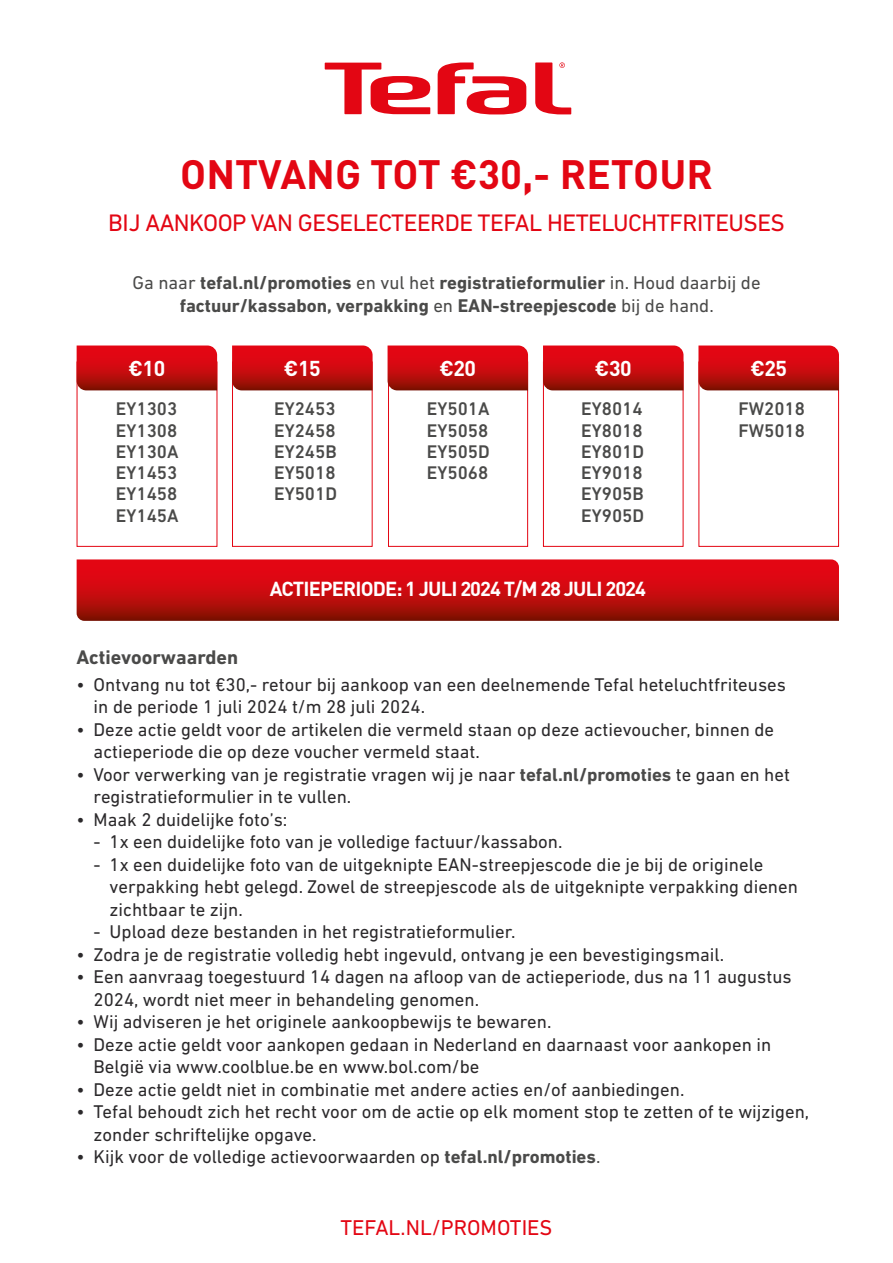
<style>
.page{position:relative;width:893px;height:1263px;background:#fff}
.page>*{position:absolute;margin:0;border:0;box-sizing:border-box;transform-origin:0 0}
.t1{font:700 40.5px "DIN Pro";color:#e30613}
.t2{font:24.3px "DIN Next LT Pro";letter-spacing:-.02em;color:#e30613}
.t3{font:21.75px "DIN Next LT Pro";color:#e30613}
.t4{font:700 21.3px "DIN Pro";letter-spacing:-.02em;color:#fff}
.t5{font:700 20.1px "DIN Pro";letter-spacing:-.04em;color:#fff}
.t6{font:700 20.1px "DIN Next LT Pro";color:#4a4a49}
.t7{font:18.75px/22.5px "DIN Next LT Pro";color:#2b292b}
.t8{font:700 18.75px/22.5px "DIN Next LT Pro";color:#4a4a49;text-align:center}
.t9{font:500 18.6px/21.3px "DIN Next LT Pro";color:#4a4a49;text-align:justify}
.s1{font-weight:400}
.s2{font-weight:700;color:#4a4a49}
.s3{color:#4a4a49}
</style>
<div class="page">
<svg style="left:535px;top:62px;width:36px;height:52px"></svg>
<svg style="left:325px;top:63px;width:106px;height:51px"></svg>
<svg style="left:438px;top:62px;width:88px;height:52px"></svg>
<svg style="left:77px;top:559px;width:762px;height:62px;background:#c30d0f"></svg>
<div style="left:77px;top:362px;width:140px;height:185px;border:1px solid #e30613"></div>
<div style="left:232px;top:362px;width:141px;height:185px;border:1px solid #e30613"></div>
<div style="left:388px;top:362px;width:140px;height:185px;border:1px solid #e30613"></div>
<div style="left:543px;top:362px;width:140px;height:185px;border:1px solid #e30613"></div>
<div style="left:698px;top:362px;width:141px;height:185px;border:1px solid #e30613"></div>
<svg style="left:77px;top:345px;width:140px;height:45px;background:#c50e11"></svg>
<svg style="left:232px;top:345px;width:141px;height:45px;background:#c50f12"></svg>
<svg style="left:388px;top:345px;width:140px;height:45px;background:#c50e11"></svg>
<svg style="left:543px;top:345px;width:140px;height:45px;background:#c50e11"></svg>
<svg style="left:698px;top:345px;width:141px;height:45px;background:#c50f12"></svg>
<h1 class="t1" style="left:180px;top:146px;width:534px">ONTVANG TOT €30,- RETOUR</h1>
<p class="t2" style="left:108px;top:208px;width:678px">BIJ AANKOOP VAN GESELECTEERDE TEFAL HETELUCHTFRITEUSES</p>
<p class="t8" style="left:133px;top:271px;width:630px"><span class="s1">Ga naar</span> tefal.nl/promoties <span class="s1">en vul het</span> registratieformulier <span class="s1">in. Houd daarbij de </span>factuur/kassabon, verpakking <span class="s1">en</span> EAN-streepjescode <span class="s1">bij de hand.</span></p>
<p class="t4" style="left:128px;top:354px;width:38px">€10</p>
<p class="t4" style="left:284px;top:354px;width:38px">€15</p>
<p class="t4" style="left:439px;top:354px;width:38px">€20</p>
<p class="t4" style="left:595px;top:354px;width:38px">€30</p>
<p class="t4" style="left:750px;top:354px;width:38px">€25</p>
<p class="t9" style="left:738px;top:398px;width:68px">FW2018<br>FW5018</p>
<p class="t9" style="left:116px;top:398px;width:64px">EY1303<br>EY1308<br>EY130A EY1453<br>EY1458<br>EY145A</p>
<p class="t9" style="left:274px;top:398px;width:64px">EY2453<br>EY2458<br>EY245B EY5018<br>EY501D</p>
<p class="t9" style="left:581px;top:398px;width:64px">EY8014<br>EY8018<br>EY801D EY9018<br>EY905B EY905D</p>
<p class="t9" style="left:427px;top:398px;width:64px">EY501A EY5058<br>EY505D EY5068</p>
<p class="t5" style="left:270px;top:575px;width:378px">ACTIEPERIODE: 1 JULI 2024 T/M 28 JULI 2024</p>
<p class="t6" style="left:77px;top:645px;width:163px">Actievoorwaarden</p>
<p class="t7" style="left:94px;top:673px;width:694px;text-indent:-17px">• Ontvang nu tot €30,- retour bij aankoop van een deelnemende Tefal heteluchtfriteuses in de periode 1 juli 2024 t/m 28 juli 2024.</p>
<p class="t7" style="left:94px;top:718px;width:682px;text-indent:-17px">• Deze actie geldt voor de artikelen die vermeld staan op deze actievoucher, binnen de actieperiode die op deze voucher vermeld staat.</p>
<p class="t7" style="left:94px;top:763px;width:698px;text-indent:-17px">• Voor verwerking van je registratie vragen wij je naar <span class="s2">tefal.nl/promoties</span> te gaan en het registratieformulier in te vullen.</p>
<p class="t7" style="left:77px;top:808px;width:212px">• Maak 2 duidelijke foto’s:</p>
<p class="t7" style="left:94px;top:830px;width:470px">- 1x een duidelijke foto van je volledige factuur/kassabon.</p>
<p class="t7" style="left:110px;top:853px;width:690px;text-indent:-16px">- 1x een duidelijke foto van de uitgeknipte EAN-streepjescode die je bij de originele verpakking hebt gelegd. Zowel de streepjescode als de uitgeknipte verpakking dienen zichtbaar te zijn.</p>
<p class="t7" style="left:94px;top:920px;width:423px">- Upload deze bestanden in het registratieformulier.</p>
<p class="t7" style="left:77px;top:943px;width:649px">• Zodra je de registratie volledig hebt ingevuld, ontvang je een bevestigingsmail.</p>
<p class="t7" style="left:94px;top:965px;width:699px;text-indent:-17px">• Een aanvraag toegestuurd 14 dagen na afloop van de actieperiode, dus na 11 augustus<br>2024, wordt niet meer in behandeling genomen.</p>
<p class="t7" style="left:77px;top:1010px;width:476px">• Wij adviseren je het originele aankoopbewijs te bewaren.</p>
<p class="t7" style="left:94px;top:1033px;width:679px;text-indent:-17px">• Deze actie geldt voor aankopen gedaan in Nederland en daarnaast voor aankopen in<br>België via www.coolblue.be en www.bol.com/be</p>
<p class="t7" style="left:77px;top:1078px;width:609px">• Deze actie geldt niet in combinatie met andere acties en/of aanbiedingen.</p>
<p class="t7" style="left:94px;top:1100px;width:717px;text-indent:-17px">• Tefal behoudt zich het recht voor om de actie op elk moment stop te zetten of te wijzigen, zonder schriftelijke opgave.</p>
<p class="t7" style="left:77px;top:1145px;width:525px">• Kijk voor de volledige actievoorwaarden op <span class="s2">tefal.nl/promoties</span><span class="s3">.</span></p>
<p class="t3" style="left:341px;top:1215px;width:213px">TEFAL.NL/PROMOTIES</p>
</div>
